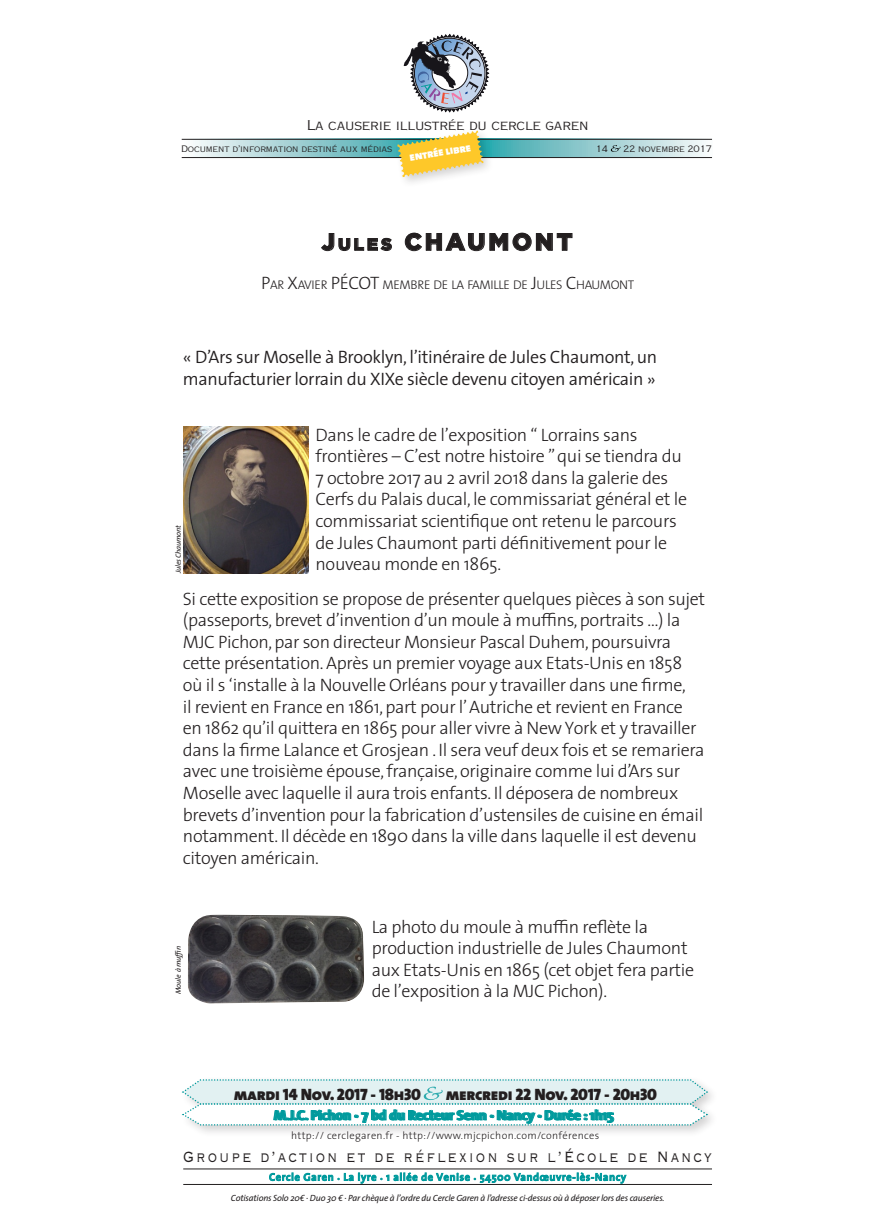
<style>
.page{position:relative;width:895px;height:1220px;background:#fff}
.page>*{position:absolute;margin:0;border:0;box-sizing:border-box;transform-origin:0 0}
.t1{font:900 24px "Gotham";letter-spacing:.12em;color:#231f20}
.t2{font:19.5px "Copperplate Gothic Std 32 BC";letter-spacing:.13em;color:#231f20;scale:.79 1}
.t3{font:300 18px/21.6px "The Sans";letter-spacing:-.02em;color:#231f20}
.t4{font:300 18px/21.6px "The Sans";letter-spacing:-.02em;color:#231f20}
.t5{font:16.5px "The Sans Black Caps";letter-spacing:-.02em;color:#231f20}
.t6{font:600 13.5px "The Sans";letter-spacing:.01em;color:#009a9d}
.t7{font:13.5px "Copperplate Gothic Std 29 AB";letter-spacing:-.01em;color:#231f20;scale:1.14 1}
.t8{font:300 12.6px "The Sans";letter-spacing:-.03em;color:#231f20}
.t9{font:11.85px "The Sans Black Caps";color:#fff}
.t10{font:600 10.5px "The Sans";letter-spacing:.06em;color:#009a9d}
.t11{font:300 10.5px "The Sans";letter-spacing:.03em;color:#231f20}
.t12{font:italic 9px "The Sans";letter-spacing:-.02em;color:#231f20}
.t13{font:9px "Copperplate Gothic Std 29 AB";letter-spacing:-.01em;color:#231f20;scale:1.14 1}
.t14{font:italic 7.5px "The Sans";letter-spacing:-.03em;color:#231f20}
.s1{font-size:16.8px}
.s2{font-size:18px}
.s3{font-family:"Karbon";font-weight:400}
</style>
<div class="page">
<svg style="left:195px;top:140px;width:509px;height:17px;background:#9dd0d3"></svg>
<hr style="left:182px;top:157px;width:529px;height:1px;background:#231f20">
<hr style="left:182px;top:139px;width:529px;height:1px;background:#231f20">
<div style="left:394px;top:127px;width:101px;height:62px;background:#231f20;opacity:.2"></div>
<svg style="left:397px;top:130px;width:86px;height:47px"></svg>
<div style="left:179px;top:1099px;width:540px;height:38px;background:#231f20;opacity:.2"></div>
<svg style="left:269px;top:1172px;width:357px;height:12px"></svg>
<hr style="left:183px;top:1184px;width:528px;height:1px;background:#231f20">
<hr style="left:183px;top:1168px;width:528px;height:1px;background:#231f20">
<svg style="left:403px;top:34px;width:85px;height:78px"></svg>
<svg style="left:321px;top:233px;width:71px;height:18px"></svg>
<svg style="left:404px;top:232px;width:168px;height:19px"></svg>
<svg style="left:182px;top:1079px;width:527px;height:48px"></svg>
<svg style="left:609px;top:145px;width:12px;height:7px"></svg>
<img style="left:184px;top:426px;width:125px;height:147px">
<img style="left:188px;top:914px;width:177px;height:89px">
<p class="t7" style="left:307px;top:117px;width:248px">La causerie illustrée du cercle garen</p>
<p class="t9" style="left:407px;top:147px;width:64px;rotate:-10deg">entrée libre</p>
<p class="t13" style="left:181px;top:143px;width:186px">Document d’information destiné aux médias</p>
<p class="t13" style="left:595px;top:143px;width:12px">14</p>
<p class="t13" style="left:623px;top:143px;width:79px">22 novembre 2017</p>
<p class="t1" style="left:321px;top:228px;width:252px">J<span class="s1">ULES</span> CHAUMONT</p>
<p class="t8" style="left:261px;top:274px;width:374px"><span class="s2">P</span>AR <span class="s2">X</span>AVIER <span class="s2">PÉCOT</span> MEMBRE DE LA FAMILLE DE <span class="s2">J</span>ULES <span class="s2">C</span>HAUMONT</p>
<p class="t4" style="left:183px;top:346px;width:475px">« D’Ars sur Moselle à Brooklyn, l’itinéraire de Jules Chaumont, un manufacturier lorrain du XIXe siècle devenu citoyen américain »</p>
<p class="t3" style="left:315px;top:423px;width:373px">Dans le cadre de l’exposition “ Lorrains sans frontières – C’est notre histoire ” qui se tiendra du 7 octobre 2017 au 2 avril 2018 dans la galerie des Cerfs du Palais ducal, le commissariat général et le commissariat scientifique ont retenu le parcours de Jules Chaumont parti définitivement pour le nouveau monde en 1865.</p>
<p class="t3" style="left:183px;top:587px;width:523px">Si cette exposition se propose de présenter quelques pièces à son sujet (passeports, brevet d’invention d’un moule à muffins, portraits …) la MJC Pichon, par son directeur Monsieur Pascal Duhem, poursuivra cette présentation. Après un premier voyage aux Etats-Unis en 1858 où il s ‘installe à la Nouvelle Orléans pour y travailler dans une firme,<br>il revient en France en 1861, part pour l’ Autriche et revient en France en 1862 qu’il quittera en 1865 pour aller vivre à New York et y travailler dans la firme Lalance et Grosjean . Il sera veuf deux fois et se remariera avec une troisième épouse, française, originaire comme lui d’Ars sur Moselle avec laquelle il aura trois enfants. Il déposera de nombreux brevets d’invention pour la fabrication d’ustensiles de cuisine en émail notamment. Il décède en 1890 dans la ville dans laquelle il est devenu citoyen américain.</p>
<p class="t14" style="left:172px;top:573px;width:49px;rotate:-90deg">Jules Chaumont</p>
<p class="t14" style="left:172px;top:994px;width:49px;rotate:-90deg">Moule à muffin</p>
<p class="t3" style="left:371px;top:915px;width:324px">La photo du moule à muffin reflète la production industrielle de Jules Chaumont aux Etats-Unis en 1865 (cet objet fera partie de l’exposition à la MJC Pichon).</p>
<p class="t5" style="left:234px;top:1079px;width:188px">mardi 14 Nov. 2017 - 18h30</p>
<p class="t5" style="left:445px;top:1079px;width:212px">mercredi 22 Nov. 2017 - 20h30</p>
<p class="t6" style="left:273px;top:1103px;width:341px">M.J.C. Pichon <span class="s3">•</span> 7 bd du Recteur Senn <span class="s3">•</span> Nancy <span class="s3">•</span> Durée : 1h15</p>
<p class="t11" style="left:291px;top:1127px;width:309px">http:// cerclegaren.fr - http://www.mjcpichon.com/conférences</p>
<p class="t2" style="left:183px;top:1147px;width:670px">Groupe d’action et de réflexion sur l’École de Nancy</p>
<p class="t10" style="left:269px;top:1168px;width:358px">Cercle Garen · La lyre · 1 allée de Venise · 54500 Vandœuvre-lès-Nancy</p>
<p class="t12" style="left:231px;top:1189px;width:435px">Cotisations Solo 20€ · Duo 30 € · Par chèque à l’ordre du Cercle Garen à l’adresse ci-dessus où à déposer lors des causeries.</p>
</div>
